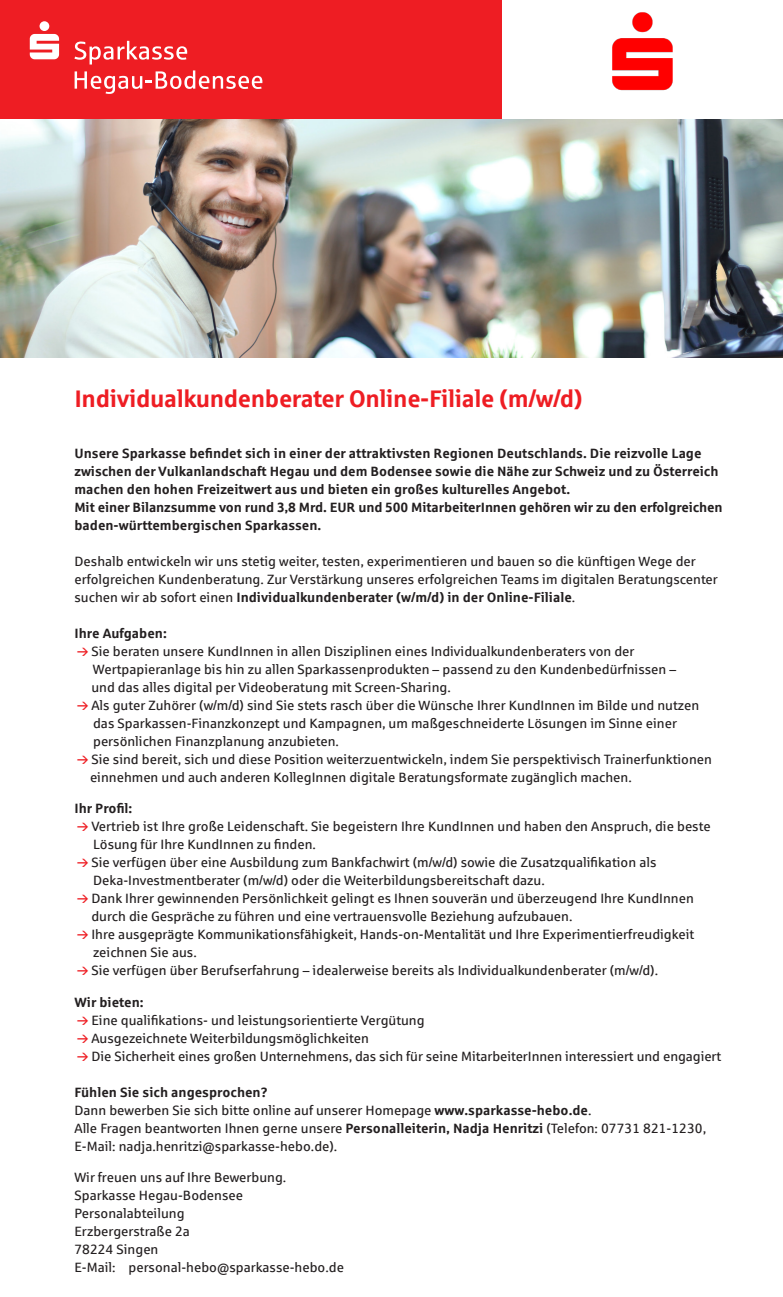
<style>
.page{position:relative;width:783px;height:1297px;background:#fff}
.page>*{position:absolute;margin:0;border:0;box-sizing:border-box;transform-origin:0 0}
.t1{font:700 24px "Sparkasse Rg";letter-spacing:-.015em;color:#ee1d23}
.t2{font:13.5px/18px "Sparkasse Rg";color:#231f20}
.t3{font:700 13.5px/18px "Sparkasse Rg";color:#231f20}
.s1{font-weight:700}
</style>
<div class="page">
<div style="left:0;top:0;width:502px;height:119px;background:#ee1d23"></div>
<svg style="left:30px;top:21px;width:29px;height:38px"></svg>
<svg style="left:74px;top:41px;width:188px;height:53px"></svg>
<img style="left:612px;top:12px;width:61px;height:79px">
<img style="left:0;top:119px;width:782px;height:238px">
<p class="t1" style="left:74px;top:383px;width:509px">Individualkundenberater Online-Filiale (m/w/d)</p>
<p class="t3" style="left:74px;top:443px;width:649px">Unsere Sparkasse befindet sich in einer der attraktivsten Regionen Deutschlands. Die reizvolle Lage zwischen der Vulkanlandschaft Hegau und dem Bodensee sowie die Nähe zur Schweiz und zu Österreich machen den hohen Freizeitwert aus und bieten ein großes kulturelles Angebot.<br>Mit einer Bilanzsumme von rund 3,8 Mrd. EUR und 500 MitarbeiterInnen gehören wir zu den erfolgreichen baden-württembergischen Sparkassen.</p>
<p class="t2" style="left:74px;top:551px;width:644px">Deshalb entwickeln wir uns stetig weiter, testen, experimentieren und bauen so die künftigen Wege der erfolgreichen Kundenberatung. Zur Verstärkung unseres erfolgreichen Teams im digitalen Beratungscenter suchen wir ab sofort einen <span class="s1">Individualkundenberater (w/m/d) in der Online-Filiale</span>.</p>
<p class="t3" style="left:74px;top:623px;width:94px">Ihre Aufgaben:</p>
<p class="t2" style="left:91px;top:641px;width:586px">Sie beraten unsere KundInnen in allen Disziplinen eines Individualkundenberaters von der<br>Wertpapieranlage bis hin zu allen Sparkassenprodukten – passend zu den Kundenbedürfnissen – und das alles digital per Videoberatung mit Screen-Sharing.</p>
<p class="t2" style="left:91px;top:695px;width:609px">Als guter Zuhörer (w/m/d) sind Sie stets rasch über die Wünsche Ihrer KundInnen im Bilde und nutzen das Sparkassen-Finanzkonzept und Kampagnen, um maßgeschneiderte Lösungen im Sinne einer persönlichen Finanzplanung anzubieten.</p>
<p class="t2" style="left:90px;top:749px;width:623px">Sie sind bereit, sich und diese Position weiterzuentwickeln, indem Sie perspektivisch Trainerfunktionen einnehmen und auch anderen KollegInnen digitale Beratungsformate zugänglich machen.</p>
<p class="t3" style="left:74px;top:799px;width:59px">Ihr Profil:</p>
<p class="t2" style="left:91px;top:817px;width:620px">Vertrieb ist Ihre große Leidenschaft. Sie begeistern Ihre KundInnen und haben den Anspruch, die beste<br>Lösung für Ihre KundInnen zu finden.</p>
<p class="t2" style="left:91px;top:853px;width:566px">Sie verfügen über eine Ausbildung zum Bankfachwirt (m/w/d) sowie die Zusatzqualifikation als<br>Deka-Investmentberater (m/w/d) oder die Weiterbildungsbereitschaft dazu.</p>
<p class="t2" style="left:91px;top:889px;width:603px">Dank Ihrer gewinnenden Persönlichkeit gelingt es Ihnen souverän und überzeugend Ihre KundInnen</p>
<p class="t2" style="left:91px;top:907px;width:482px">durch die Gespräche zu führen und eine vertrauensvolle Beziehung aufzubauen.</p>
<p class="t2" style="left:91px;top:925px;width:604px">Ihre ausgeprägte Kommunikationsfähigkeit, Hands-on-Mentalität und Ihre Experimentierfreudigkeit zeichnen Sie aus.</p>
<p class="t2" style="left:91px;top:961px;width:568px">Sie verfügen über Berufserfahrung – idealerweise bereits als Individualkundenberater (m/w/d).</p>
<p class="t3" style="left:74px;top:992px;width:71px">Wir bieten:</p>
<p class="t2" style="left:91px;top:1010px;width:334px">Eine qualifikations- und leistungsorientierte Vergütung</p>
<p class="t2" style="left:91px;top:1028px;width:279px">Ausgezeichnete Weiterbildungsmöglichkeiten</p>
<p class="t2" style="left:91px;top:1046px;width:631px">Die Sicherheit eines großen Unternehmens, das sich für seine MitarbeiterInnen interessiert und engagiert</p>
<p class="t3" style="left:74px;top:1082px;width:195px">Fühlen Sie sich angesprochen?</p>
<p class="t2" style="left:74px;top:1100px;width:518px">Dann bewerben Sie sich bitte online auf unserer Homepage <span class="s1">www.sparkasse-hebo.de</span>.</p>
<p class="t2" style="left:74px;top:1118px;width:633px">Alle Fragen beantworten Ihnen gerne unsere <span class="s1">Personalleiterin, Nadja Henritzi</span> (Telefon: 07731 821-1230,<br>E-Mail: nadja.henritzi@sparkasse-hebo.de).</p>
<p class="t2" style="left:74px;top:1168px;width:213px">Wir freuen uns auf Ihre Bewerbung.</p>
<p class="t2" style="left:74px;top:1186px;width:170px">Sparkasse Hegau-Bodensee</p>
<p class="t2" style="left:74px;top:1204px;width:112px">Personalabteilung</p>
<p class="t2" style="left:74px;top:1222px;width:117px">Erzbergerstraße 2a</p>
<p class="t2" style="left:74px;top:1240px;width:85px">78224 Singen</p>
<p class="t2" style="left:74px;top:1258px;width:271px">E-Mail: personal-hebo@sparkasse-hebo.de</p>
</div>
